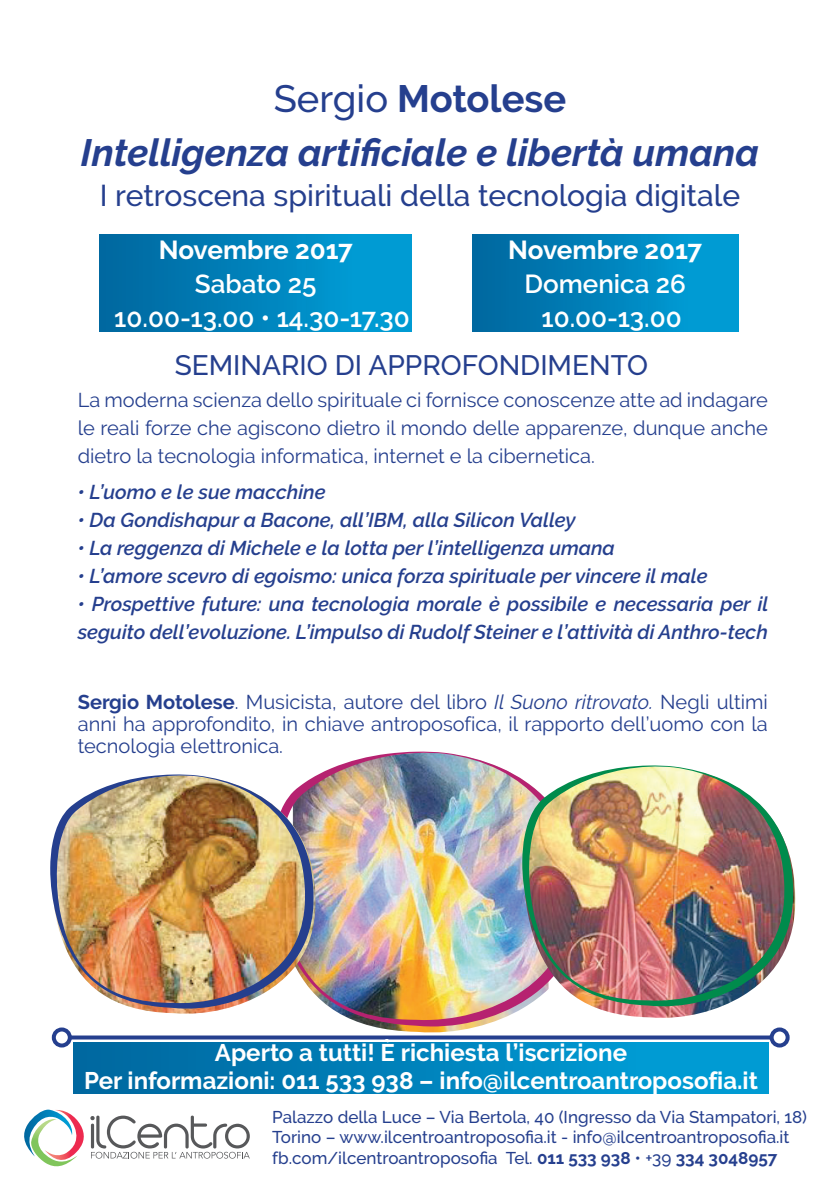
<style>
.page{position:relative;width:840px;height:1191px;background:#fff}
.page>*{position:absolute;margin:0;border:0;box-sizing:border-box;transform-origin:0 0}
.t1{font:italic 700 38px/54px "Raleway";color:#253f8e;text-align:center}
.t2{font:500 30px "Raleway";color:#253f8e}
.t3{font:500 28px "Raleway";color:#253f8e}
.t4{font:600 26px/34px "Raleway";color:#fff;text-align:center}
.t5{font:700 26px "Raleway";letter-spacing:-.005em;color:#fff}
.t6{font:700 24px/28px "Raleway";color:#fff;text-align:center}
.t7{font:20px/28px "Raleway";color:#253f8e;text-align:justify}
.t8{font:italic 600 20px/28px "Raleway";color:#253f8e}
.t9{font:500 17px/20.4px "Raleway";color:#253f8e}
.s1{font-weight:500;font-style:normal}
.s2{font-style:normal}
.s3{font-weight:700}
.s4{font-style:italic}
</style>
<div class="page">
<img style="left:371px;top:1026px;width:108px;height:7px">
<img style="left:317px;top:751px;width:204px;height:275px">
<img style="left:521px;top:778px;width:275px;height:240px">
<img style="left:522px;top:765px;width:271px;height:241px">
<img style="left:134px;top:775px;width:183px;height:239px">
<img style="left:50px;top:774px;width:263px;height:234px">
<div style="left:472px;top:235px;width:265px;height:96px;background:linear-gradient(to right,#00669e,#00a2da)"></div>
<div style="left:100px;top:235px;width:311px;height:96px;background:linear-gradient(to right,#00669e,#00a2da)"></div>
<svg style="left:24px;top:1109px;width:226px;height:58px"></svg>
<svg style="left:72px;top:1035px;width:697px;height:4px;background:#40579c"></svg>
<div style="left:52px;top:1027px;width:20px;height:20px;border:4px solid #253f8e;border-radius:50%"></div>
<div style="left:769px;top:1027px;width:20px;height:20px;border:4px solid #253f8e;border-radius:50%"></div>
<div style="left:73px;top:1042px;width:695px;height:51px;background:linear-gradient(to right,#00669e,#00a2da)"></div>
<h1 class="t1" style="left:81px;top:71px;width:679px"><span class="s1">Sergio</span> <span class="s2">Motolese<br></span>Intelligenza artificiale e libertà umana</h1>
<h2 class="t2" style="left:100px;top:178px;width:641px">I retroscena spirituali della tecnologia digitale</h2>
<h3 class="t5" style="left:158px;top:235px;width:195px">Novembre 2017</h3>
<h3 class="t4" style="left:114px;top:267px;width:297px">Sabato 25<br>10.00-13.00 • 14.30-17.30</h3>
<h3 class="t5" style="left:508px;top:235px;width:195px">Novembre 2017</h3>
<h3 class="t4" style="left:524px;top:267px;width:163px">Domenica 26<br>10.00-13.00</h3>
<h3 class="t3" style="left:175px;top:349px;width:475px">Semi nario di approfondi mento</h3>
<p class="t7" style="left:78px;top:385px;width:691px">La moderna scienza dello spirituale ci fornisce conoscenze atte ad indagare le reali forze che agiscono dietro il mondo delle apparenze, dunque anche dietro la tecnologia informatica, internet e la cibernetica.</p>
<p class="t8" style="left:78px;top:477px;width:249px">• L’uomo e le sue macchine</p>
<p class="t8" style="left:78px;top:505px;width:499px">• Da Gondishapur a Bacone, all’IBM, alla Silicon Valley</p>
<p class="t8" style="left:78px;top:533px;width:538px">• La reggenza di Michele e la lotta per l’intelligenza umana</p>
<p class="t8" style="left:78px;top:561px;width:631px">• L’amore scevro di egoismo: unica forza spirituale per vincere il male</p>
<p class="t8" style="left:78px;top:589px;width:691px">• Prospettive future: una tecnologia morale è possibile e necessaria per il seguito dell’evoluzione. L’impulso di Rudolf Steiner e l’attività di Anthro-tech</p>
<p class="t7" style="left:78px;top:691px;width:691px;line-height:22px"><span class="s3">Sergio Motolese</span>. Musicista, autore del libro <span class="s4">Il Suono ritrovato.</span> Negli ultimi anni ha approfondito, in chiave antroposofica, il rapporto dell’uomo con la tecnologia elettronica.</p>
<p class="t6" style="left:84px;top:1039px;width:675px">Aperto a tutti! È richiesta l’iscrizione<br>Per informazioni: 011 533 938 – info@ilcentroantroposofia.it</p>
<p class="t9" style="left:272px;top:1106px;width:536px">Palazzo della Luce – Via Bertola, 40 (Ingresso da Via Stampatori, 18)<br>Torino – www.ilcentroantroposofia.it - info@ilcentroantroposofia.it fb.com/ilcentroantroposofia Tel. <span class="s3">011 533 938</span> • +39 <span class="s3">334 3048957</span></p>
</div>
